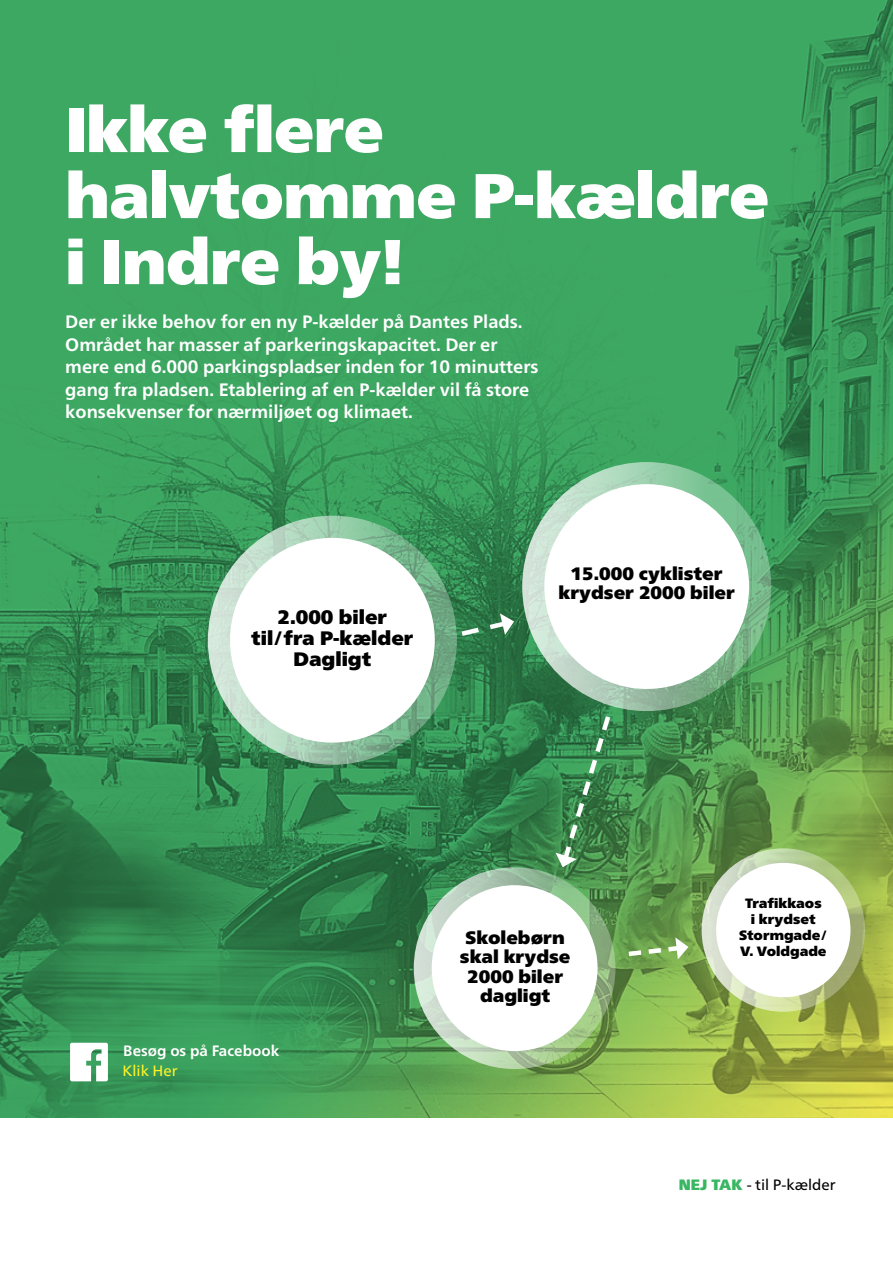
<style>
.page{position:relative;width:893px;height:1263px;background:#fff}
.page>*{position:absolute;margin:0;border:0;box-sizing:border-box;transform-origin:0 0}
.t1{font:63px/66px "Frutiger Neue LT Pro X Black";letter-spacing:-.01em;color:#fff}
.t2{font:19.5px/21px "Frutiger Neue LT Pro X Black";color:#000;text-align:center}
.t3{font:700 18px/22.5px "Frutiger Neue LTCYR";color:#fff}
.t4{font:18px/19.5px "Frutiger Neue LT Pro X Black";color:#000;text-align:center}
.t5{font:15px "Frutiger Neue LT Pro";color:#000}
.t6{font:700 15px "Frutiger Neue LT Pro";color:#fff}
.t7{font:15px "Frutiger Neue LT Pro";color:#fff32a}
.t8{font:13.5px/15.8px "Frutiger Neue LT Pro X Black";color:#000;text-align:center}
.s1{font-family:"Frutiger Neue LT Pro X Black";color:#38b662}
</style>
<div class="page">
<img style="left:0;top:0;width:893px;height:1118px">
<svg style="left:457px;top:613px;width:57px;height:26px"></svg>
<svg style="left:555px;top:711px;width:59px;height:156px;background:#438a55"></svg>
<svg style="left:522px;top:462px;width:249px;height:249px;background:#9ec9ac"></svg>
<div style="left:544px;top:484px;width:205px;height:205px;background:#fff;border-radius:50%"></div>
<svg style="left:208px;top:516px;width:249px;height:249px;background:#9bc6ab"></svg>
<div style="left:230px;top:538px;width:205px;height:205px;background:#fff;border-radius:50%"></div>
<svg style="left:414px;top:867px;width:201px;height:202px;background:#accaa7"></svg>
<div style="left:432px;top:885px;width:166px;height:166px;background:#fff;border-radius:50%"></div>
<svg style="left:702px;top:848px;width:163px;height:164px;background:#c1cfa2"></svg>
<div style="left:716px;top:863px;width:134px;height:134px;background:#fff;border-radius:50%"></div>
<svg style="left:624px;top:937px;width:64px;height:22px"></svg>
<svg style="left:70px;top:1043px;width:38px;height:38px"></svg>
<h1 class="t1" style="left:65px;top:97px;width:705px">Ikke flere halvtomme P-kældre i Indre by!</h1>
<p class="t3" style="left:65px;top:311px;width:475px">Der er ikke behov for en ny P-kælder på Dantes Plads.<br>Området har masser af parkeringskapacitet. Der er mere end 6.000 parkingspladser inden for 10 minutters gang fra pladsen. Etablering af en P-kælder vil få store konsekvenser for nærmiljøet og klimaet.</p>
<p class="t2" style="left:251px;top:607px;width:164px">2.000 biler til/fra P-kælder<br>Dagligt</p>
<p class="t4" style="left:558px;top:564px;width:178px">15.000 cyklister krydser 2000 biler</p>
<p class="t6" style="left:123px;top:1042px;width:157px">Besøg os på Facebook</p>
<p class="t7" style="left:122px;top:1061px;width:57px">Klik Her</p>
<p class="t4" style="left:460px;top:928px;width:112px">Skolebørn skal krydse<br>2000 biler dagligt</p>
<p class="t8" style="left:739px;top:896px;width:90px">Trafikkaos<br>i krydset<br>Stormgade/<br>V. Voldgade</p>
<p class="t5" style="left:679px;top:1176px;width:158px"><span class="s1">NEJ TAK</span> - til P-kælder</p>
</div>
